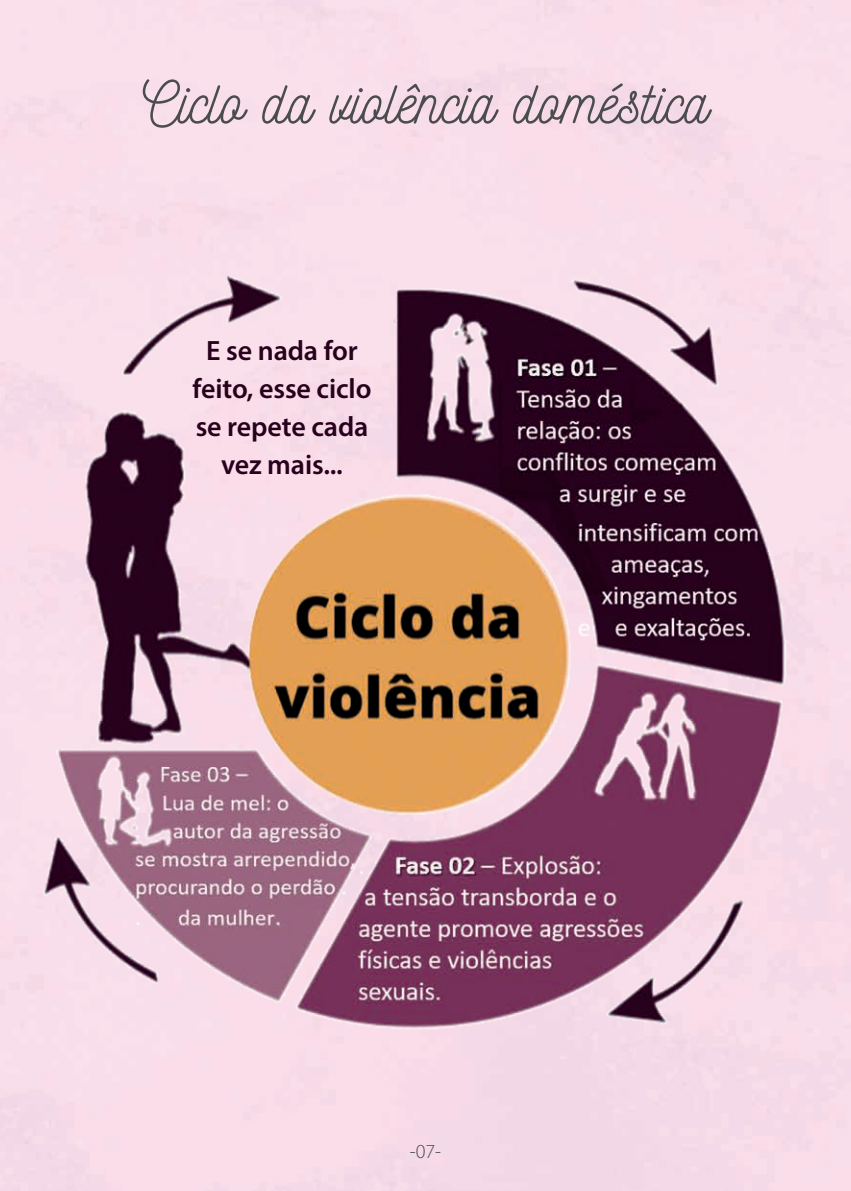
<style>
.page{position:relative;width:851px;height:1191px;background:#fff}
.page>*{position:absolute;margin:0;border:0;box-sizing:border-box;transform-origin:0 0}
.t1{font:60px "Nickainley";color:#4b4c4d}
.t2{font:600 28px/38px "Myriad Pro";letter-spacing:-.005em;color:#28011d;text-align:center}
.t3{font:300 20px "Myriad Pro";color:#4b4c4d}
</style>
<div class="page">
<img style="left:0;top:0;width:850px;height:1191px">
<h1 class="t1" style="left:143px;top:64px;width:567px">Ciclo da violência doméstica</h1>
<p class="t2" style="left:193px;top:330px;width:180px">E se nada for feito, esse ciclo se repete cada vez mais...</p>
<p class="t3" style="left:410px;top:1139px;width:33px">-07-</p>
</div>
